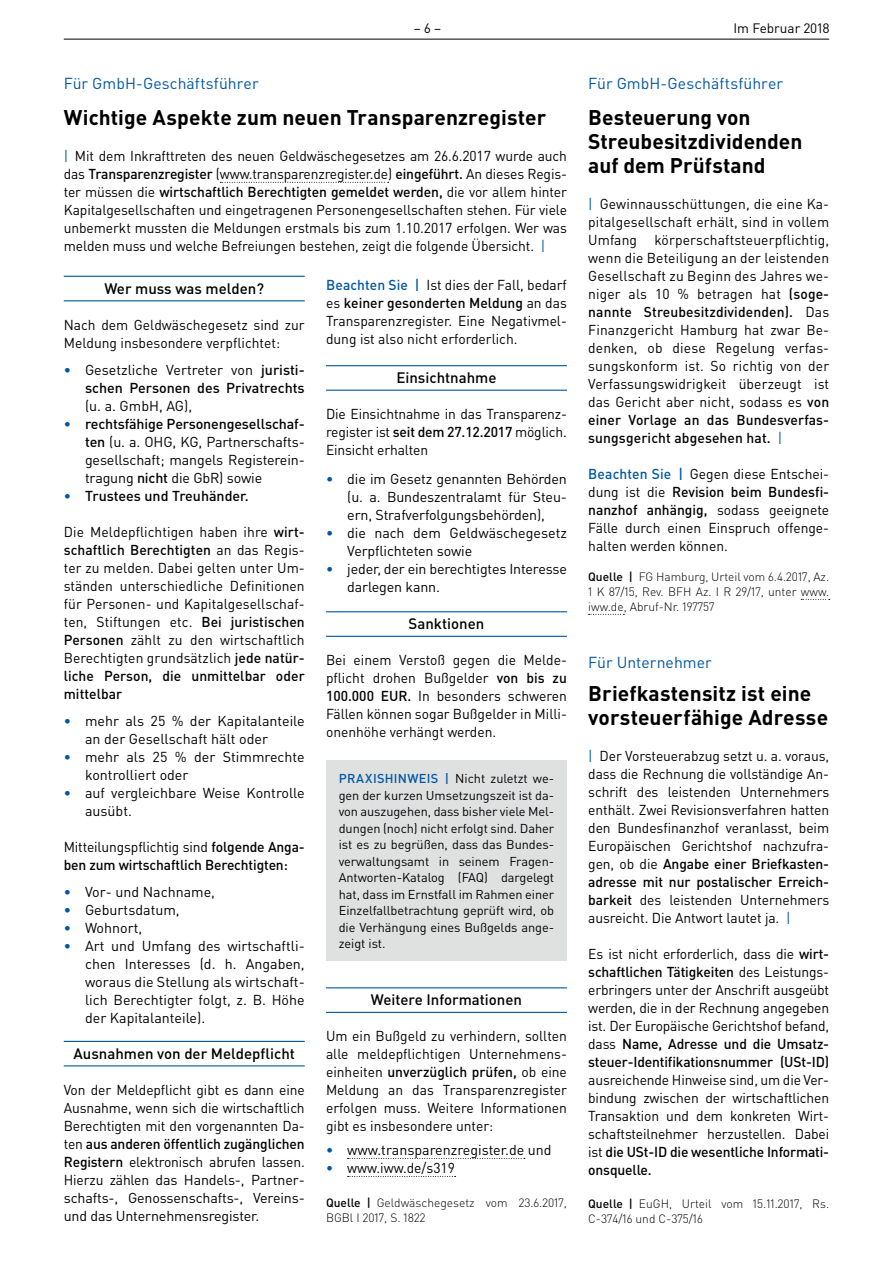
<style>
.page{position:relative;width:893px;height:1263px;background:#fff}
.page>*{position:absolute;margin:0;border:0;box-sizing:border-box;transform-origin:0 0}
.t1{font:700 21px/24px "DIN Pro";color:#000002}
.t2{font:15.75px "DIN Pro";letter-spacing:.005em;color:#0157a2}
.t3{font:500 15px "DIN Pro";color:#000002}
.t4{font:14.25px/18px "DIN Pro";color:#000002;text-align:justify}
.t5{font:500 14.25px/18px "DIN Pro";letter-spacing:-.01em;color:#000002;text-align:right}
.t6{font:13.5px "DIN Pro";color:#000002}
.t7{font:12.75px/16.5px "DIN Pro";letter-spacing:-.005em;color:#000002;text-align:justify}
.t8{font:300 12px/15px "DIN Pro";color:#000002}
.s1{color:#0157a2}
.s2{font-weight:500}
.s3{font-weight:400}
.s4{font-weight:500;color:#0157a2}
</style>
<div class="page">
<hr style="left:64px;top:39px;width:765px;height:1px;background:#000002">
<svg style="left:220px;top:182px;width:169px;height:1px"></svg>
<hr style="left:64px;top:276px;width:241px;height:1px;background:#0157a2">
<hr style="left:64px;top:300px;width:241px;height:1px;background:#0157a2">
<hr style="left:64px;top:1041px;width:241px;height:1px;background:#0157a2">
<hr style="left:64px;top:1065px;width:241px;height:1px;background:#0157a2">
<hr style="left:326px;top:365px;width:241px;height:1px;background:#0157a2">
<hr style="left:326px;top:390px;width:241px;height:1px;background:#0157a2">
<hr style="left:326px;top:611px;width:241px;height:1px;background:#0157a2">
<hr style="left:326px;top:636px;width:241px;height:1px;background:#0157a2">
<hr style="left:326px;top:987px;width:241px;height:1px;background:#0157a2">
<hr style="left:326px;top:1012px;width:241px;height:1px;background:#0157a2">
<svg style="left:348px;top:1158px;width:177px;height:1px"></svg>
<svg style="left:348px;top:1176px;width:108px;height:1px"></svg>
<div style="left:326px;top:761px;width:241px;height:200px;background:#dfe1e1"></div>
<svg style="left:801px;top:599px;width:29px;height:1px"></svg>
<svg style="left:589px;top:614px;width:35px;height:1px"></svg>
<p class="t6" style="left:414px;top:19px;width:29px">– 6 –</p>
<p class="t6" style="left:733px;top:19px;width:98px">Im Februar 2018</p>
<p class="t2" style="left:64px;top:73px;width:196px">Für GmbH-Geschäftsführer</p>
<h1 class="t1" style="left:64px;top:105px;width:484px">Wichtige Aspekte zum neuen Transparenzregister</h1>
<p class="t4" style="left:64px;top:147px;width:505px"><span class="s1">|</span> Mit dem Inkrafttreten des neuen Geldwäschegesetzes am 26.6.2017 wurde auch das <span class="s2">Transparenzregister</span> (www.transparenzregister.de) <span class="s2">eingeführt.</span> An dieses Regis&shy;ter müssen die <span class="s2">wirtschaftlich Berechtigten gemeldet werden,</span> die vor allem hinter Kapitalgesellschaften und eingetragenen Personengesellschaften stehen. Für viele unbemerkt mussten die Meldungen erstmals bis zum 1.10.2017 erfolgen. Wer was melden muss und welche Befreiungen bestehen, zeigt die folgende Übersicht. <span class="s1">|</span></p>
<p class="t3" style="left:104px;top:278px;width:161px">Wer muss was melden?</p>
<p class="t4" style="left:64px;top:315px;width:242px">Nach dem Geldwäschegesetz sind zur<br>Meldung insbesondere verpflichtet:</p>
<p class="t5" style="left:64px;top:360px;width:242px"><span class="s1">•</span> <span class="s3">Gesetzliche Vertreter von</span> juristi&shy;schen Personen des Privatrechts</p>
<p class="t4" style="left:85px;top:396px;width:109px">(u. a. GmbH, AG),</p>
<p class="t4" style="left:85px;top:414px;width:221px;text-indent:-21px"><span class="s4">•</span> <span class="s2">rechtsfähige Personengesellschaf&shy;ten</span> (u. a. OHG, KG, Partnerschafts&shy;gesellschaft; mangels Registerein&shy;tragung <span class="s2">nicht</span> die GbR) sowie</p>
<p class="t5" style="left:64px;top:486px;width:187px"><span class="s1">•</span> Trustees und Treuhänder.</p>
<p class="t4" style="left:64px;top:522px;width:242px">Die Meldepflichtigen haben ihre <span class="s2">wirt&shy;schaftlich Berechtigten</span> an das Regis&shy;ter zu melden. Dabei gelten unter Um&shy;ständen unterschiedliche Definitionen für Personen- und Kapitalgesellschaf&shy;ten, Stiftungen etc. <span class="s2">Bei juristischen Personen</span> zählt zu den wirtschaftlich Berechtigten grundsätzlich <span class="s2">jede natür&shy;liche Person, die unmittelbar oder mittelbar</span></p>
<p class="t4" style="left:85px;top:711px;width:221px;text-indent:-21px"><span class="s4">•</span> mehr als 25 % der Kapitalanteile an der Gesellschaft hält oder</p>
<p class="t4" style="left:85px;top:747px;width:221px;text-indent:-21px"><span class="s4">•</span> mehr als 25 % der Stimmrechte kontrolliert oder</p>
<p class="t4" style="left:85px;top:783px;width:221px;text-indent:-21px"><span class="s4">•</span> auf vergleichbare Weise Kontrolle ausübt.</p>
<p class="t5" style="left:64px;top:837px;width:242px;text-align:left"><span class="s3">Mitteilungspflichtig sind</span> folgende Anga&shy;ben zum wirtschaftlich Berechtigten:</p>
<p class="t4" style="left:64px;top:882px;width:153px"><span class="s4">•</span> Vor- und Nachname,</p>
<p class="t4" style="left:64px;top:900px;width:117px"><span class="s4">•</span> Geburtsdatum,</p>
<p class="t4" style="left:64px;top:918px;width:80px"><span class="s4">•</span> Wohnort,</p>
<p class="t4" style="left:85px;top:936px;width:221px;text-indent:-21px"><span class="s4">•</span> Art und Umfang des wirtschaftli&shy;chen Interesses (d. h. Angaben, woraus die Stellung als wirtschaft&shy;lich Berechtigter folgt, z. B. Höhe der Kapitalanteile).</p>
<p class="t3" style="left:74px;top:1043px;width:223px">Ausnahmen von der Meldepflicht</p>
<p class="t4" style="left:64px;top:1080px;width:242px">Von der Meldepflicht gibt es dann eine Ausnahme, wenn sich die wirtschaftlich Berechtigten mit den vorgenannten Da&shy;ten <span class="s2">aus anderen öffentlich zugänglichen Registern</span> elektronisch abrufen lassen.<br>Hierzu zählen das Handels-, Partner&shy;schafts-, Genossenschafts-, Vereins&shy;und das Unternehmensregister.</p>
<p class="t4" style="left:326px;top:275px;width:242px"><span class="s4">Beachten Sie |</span> Ist dies der Fall, bedarf es <span class="s2">keiner gesonderten Meldung</span> an das Transparenzregister. Eine Negativmel&shy;dung ist also nicht erforderlich.</p>
<p class="t3" style="left:396px;top:368px;width:102px">Einsichtnahme</p>
<p class="t4" style="left:326px;top:404px;width:242px">Die Einsichtnahme in das Transparenz&shy;register ist <span class="s2">seit dem 27.12.2017</span> möglich.<br>Einsicht erhalten</p>
<p class="t4" style="left:347px;top:469px;width:221px;text-indent:-21px"><span class="s4">•</span> die im Gesetz genannten Behörden (u. a. Bundeszentralamt für Steu&shy;ern, Strafverfolgungsbehörden),</p>
<p class="t4" style="left:347px;top:523px;width:221px;text-indent:-21px"><span class="s4">•</span> die nach dem Geldwäschegesetz<br>Verpflichteten sowie</p>
<p class="t4" style="left:347px;top:559px;width:221px;text-indent:-21px"><span class="s4">•</span> jeder, der ein berechtigtes Interesse darlegen kann.</p>
<p class="t3" style="left:409px;top:614px;width:77px">Sanktionen</p>
<p class="t4" style="left:326px;top:651px;width:242px">Bei einem Verstoß gegen die Melde&shy;pflicht drohen Bußgelder <span class="s2">von bis zu 100.000 EUR.</span> In besonders schweren Fällen können sogar Bußgelder in Milli&shy;onenhöhe verhängt werden.</p>
<p class="t7" style="left:339px;top:770px;width:217px"><span class="s4">PRAXISHINWEIS |</span> Nicht zuletzt we&shy;gen der kurzen Umsetzungszeit ist da&shy;von auszugehen, dass bisher viele Mel&shy;dungen (noch) nicht erfolgt sind. Daher ist es zu begrüßen, dass das Bundes&shy;verwaltungsamt in seinem Fragen-Antworten-Katalog (FAQ) dargelegt hat, dass im Ernstfall im Rahmen einer Einzelfallbetrachtung geprüft wird, ob die Verhängung eines Bußgelds ange&shy;zeigt ist.</p>
<p class="t3" style="left:371px;top:990px;width:153px">Weitere Informationen</p>
<p class="t4" style="left:326px;top:1027px;width:242px">Um ein Bußgeld zu verhindern, sollten alle meldepflichtigen Unternehmens&shy;einheiten <span class="s2">unverzüglich prüfen,</span> ob eine Meldung an das Transparenzregister erfolgen muss. Weitere Informationen gibt es insbesondere unter:</p>
<p class="t4" style="left:326px;top:1141px;width:227px"><span class="s4">•</span> www.transparenzregister.de und</p>
<p class="t4" style="left:326px;top:1159px;width:131px"><span class="s4">•</span> www.iww.de/s319</p>
<p class="t8" style="left:326px;top:1194px;width:242px"><span class="s2">Quelle |</span> Geldwäschegesetz vom 23.6.2017,<br>BGBl I 2017, S. 1822</p>
<p class="t2" style="left:588px;top:73px;width:196px">Für GmbH-Geschäftsführer</p>
<h1 class="t1" style="left:588px;top:105px;width:216px">Besteuerung von<br>Streubesitzdividenden auf dem Prüfstand</h1>
<p class="t4" style="left:588px;top:195px;width:242px"><span class="s1">|</span> Gewinnausschüttungen, die eine Ka&shy;pitalgesellschaft erhält, sind in vollem Umfang körperschaftsteuerpflichtig, wenn die Beteiligung an der leistenden Gesellschaft zu Beginn des Jahres we&shy;niger als 10 % betragen hat <span class="s2">(soge&shy;nannte Streubesitzdividenden).</span> Das Finanzgericht Hamburg hat zwar Be&shy;denken, ob diese Regelung verfas&shy;sungskonform ist. So richtig von der Verfassungswidrigkeit überzeugt ist das Gericht aber nicht, sodass es <span class="s2">von einer Vorlage an das Bundesverfas&shy;sungsgericht abgesehen hat.</span> <span class="s1">|</span></p>
<p class="t4" style="left:588px;top:465px;width:242px"><span class="s4">Beachten Sie |</span> Gegen diese Entschei&shy;dung ist die <span class="s2">Revision beim Bundesfi&shy;nanzhof anhängig,</span> sodass geeignete Fälle durch einen Einspruch offenge&shy;halten werden können.</p>
<p class="t8" style="left:588px;top:569px;width:242px;text-align:justify"><span class="s2">Quelle |</span> FG Hamburg, Urteil vom 6.4.2017, Az.<br>1 K 87/15, Rev. BFH Az. I R 29/17, unter www. iww.de, Abruf-Nr. 197757</p>
<p class="t2" style="left:588px;top:652px;width:125px">Für Unternehmer</p>
<h1 class="t1" style="left:588px;top:681px;width:241px">Briefkastensitz ist eine vorsteuerfähige Adresse</h1>
<p class="t4" style="left:588px;top:747px;width:242px"><span class="s1">|</span> Der Vorsteuerabzug setzt u. a. voraus, dass die Rechnung die vollständige An&shy;schrift des leistenden Unternehmers enthält. Zwei Revisionsverfahren hatten den Bundesfinanzhof veranlasst, beim Europäischen Gerichtshof nachzufra&shy;gen, ob die <span class="s2">Angabe einer Briefkasten&shy;adresse mit nur postalischer Erreich&shy;barkeit</span> des leistenden Unternehmers ausreicht. Die Antwort lautet ja. <span class="s1">|</span></p>
<p class="t4" style="left:588px;top:945px;width:242px">Es ist nicht erforderlich, dass die <span class="s2">wirt&shy;schaftlichen Tätigkeiten</span> des Leistungs&shy;erbringers unter der Anschrift ausgeübt werden, die in der Rechnung angegeben ist. Der Europäische Gerichtshof befand, dass <span class="s2">Name, Adresse und die Umsatz&shy;steuer-Identifikationsnummer (USt-ID)</span></p>
<p class="t4" style="left:588px;top:1071px;width:242px">ausreichende Hinweise sind, um die Ver&shy;bindung zwischen der wirtschaftlichen Transaktion und dem konkreten Wirt&shy;schaftsteilnehmer herzustellen. Dabei ist <span class="s2">die USt-ID die wesentliche Informati&shy;onsquelle.</span></p>
<p class="t8" style="left:588px;top:1196px;width:242px"><span class="s2">Quelle |</span> EuGH, Urteil vom 15.11.2017, Rs.<br>C-374/16 und C-375/16</p>
</div>
